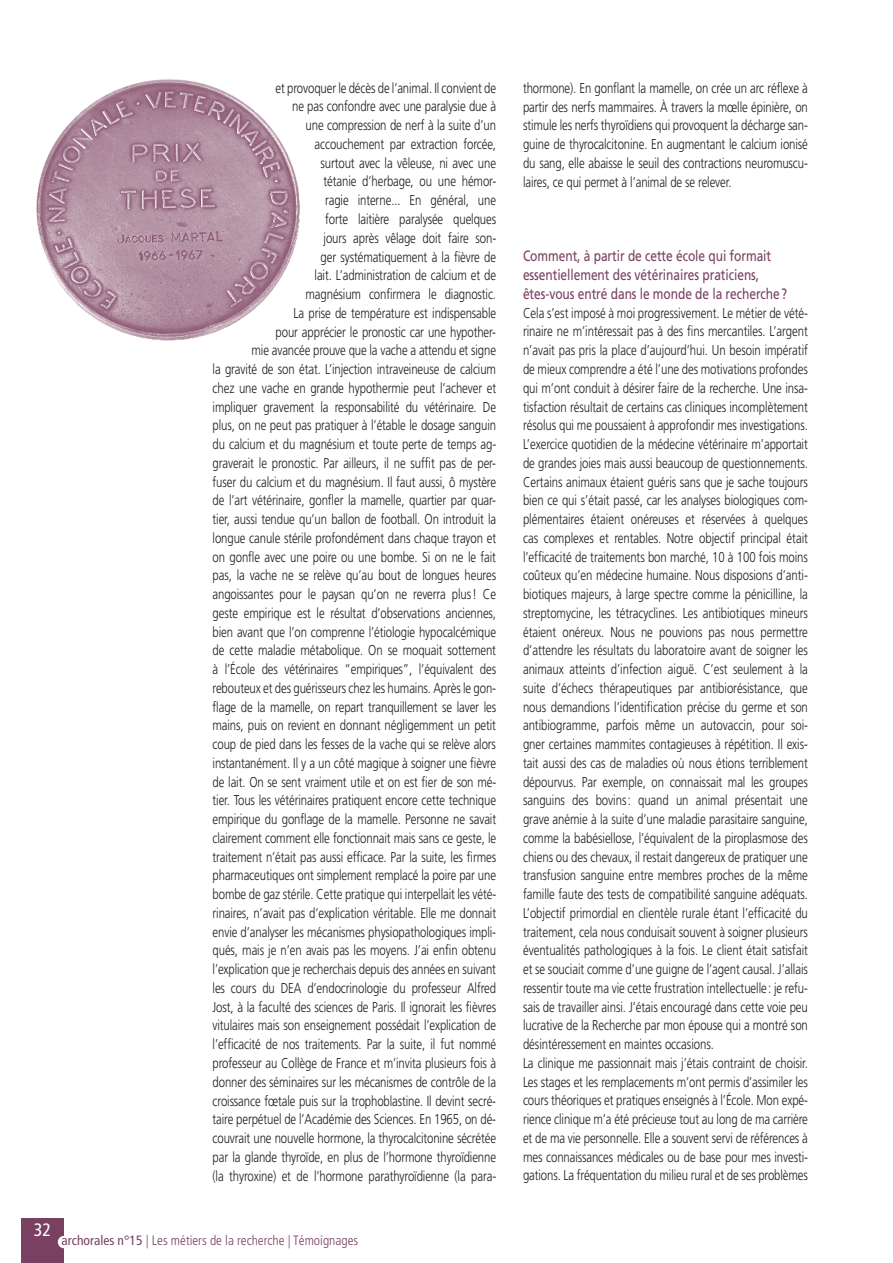
<style>
.page{position:relative;width:893px;height:1263px;background:#fff}
.page>*{position:absolute;margin:0;border:0;box-sizing:border-box;transform-origin:0 0}
.t1{font:condensed 18px "Frutiger";color:#fff}
.t2{font:15px/18.8px "Frutiger";letter-spacing:-.005em;color:#794062;scale:.8 1}
.t3{font:300 14.25px/18.8px "Frutiger";letter-spacing:-.01em;color:#1d1d1b;text-align:right;scale:.8 1}
.t4{font:300 condensed 13.5px "Frutiger";color:#794062}
.s1{font-weight:400}
</style>
<div class="page">
<div style="left:21px;top:1218px;width:43px;height:45px;background:#794062"></div>
<div style="left:58px;top:1236px;width:12px;height:12px;background:#fff;border-radius:50%"></div>
<img style="left:36px;top:79px;width:264px;height:262px">
<p class="t3" style="left:213px;top:78px;width:356px">et provoquer le décès de l’animal. Il convient de<br>ne pas confondre avec une paralysie due à<br>une compression de nerf à la suite d’un<br>accouchement par extraction forcée,<br>surtout avec la vêleuse, ni avec une<br>tétanie d’herbage, ou une hémor-<br>ragie interne... En général, une<br>forte laitière paralysée quelques<br>jours après vêlage doit faire son-<br>ger systématiquement à la fièvre de<br>lait. L’administration de calcium et de<br>magnésium confirmera le diagnostic.<br>La prise de température est indispensable<br>pour apprécier le pronostic car une hypother-<br>mie avancée prouve que la vache a attendu et signe<br>la gravité de son état. L’injection intraveineuse de calcium chez une vache en grande hypothermie peut l’achever et impliquer gravement la responsabilité du vétérinaire. De plus, on ne peut pas pratiquer à l’étable le dosage sanguin du calcium et du magnésium et toute perte de temps ag&shy;graverait le pronostic. Par ailleurs, il ne suffit pas de per&shy;fuser du calcium et du magnésium. Il faut aussi, ô mystère de l’art vétérinaire, gonfler la mamelle, quartier par quar&shy;tier, aussi tendue qu’un ballon de football. On introduit la longue canule stérile profondément dans chaque trayon et on gonfle avec une poire ou une bombe. Si on ne le fait pas, la vache ne se relève qu’au bout de longues heures angoissantes pour le paysan qu’on ne reverra plus! Ce geste empirique est le résultat d’observations anciennes, bien avant que l’on comprenne l’étiologie hypocalcémique de cette maladie métabolique. On se moquait sottement à l’École des vétérinaires “empiriques”, l’équivalent des rebouteux et des guérisseurs chez les humains. Après le gon&shy;flage de la mamelle, on repart tranquillement se laver les mains, puis on revient en donnant négligemment un petit coup de pied dans les fesses de la vache qui se relève alors instantanément. Il y a un côté magique à soigner une fièvre de lait. On se sent vraiment utile et on est fier de son mé&shy;tier. Tous les vétérinaires pratiquent encore cette technique empirique du gonflage de la mamelle. Personne ne savait clairement comment elle fonctionnait mais sans ce geste, le traitement n’était pas aussi efficace. Par la suite, les firmes pharmaceutiques ont simplement remplacé la poire par une bombe de gaz stérile. Cette pratique qui interpellait les vété&shy;rinaires, n’avait pas d’explication véritable. Elle me donnait envie d’analyser les mécanismes physiopathologiques impli&shy;qués, mais je n’en avais pas les moyens. J’ai enfin obtenu l’explication que je recherchais depuis des années en suivant les cours du DEA d’endocrinologie du professeur Alfred Jost, à la faculté des sciences de Paris. Il ignorait les fièvres vitulaires mais son enseignement possédait l’explication de l’efficacité de nos traitements. Par la suite, il fut nommé professeur au Collège de France et m’invita plusieurs fois à donner des séminaires sur les mécanismes de contrôle de la croissance fœtale puis sur la trophoblastine. Il devint secré&shy;taire perpétuel de l’Académie des Sciences. En 1965, on dé&shy;couvrait une nouvelle hormone, la thyrocalcitonine sécrétée par la glande thyroïde, en plus de l’hormone thyroïdienne (la thyroxine) et de l’hormone parathyroïdienne (la para-</p>
<p class="t3" style="left:523px;top:79px;width:358px;text-align:justify">thormone). En gonflant la mamelle, on crée un arc réflexe à partir des nerfs mammaires. À travers la mœlle épinière, on stimule les nerfs thyroïdiens qui provoquent la décharge san&shy;guine de thyrocalcitonine. En augmentant le calcium ionisé du sang, elle abaisse le seuil des contractions neuromuscu&shy;laires, ce qui permet à l’animal de se relever.</p>
<p class="t2" style="left:523px;top:247px;width:332px">Comment, à partir de cette école qui formait essentiellement des vétérinaires praticiens, êtes-vous entré dans le monde de la recherche?</p>
<p class="t3" style="left:523px;top:303px;width:358px;text-align:left">Cela s’est imposé à moi progressivement. Le métier de vété&shy;rinaire ne m’intéressait pas à des fins mercantiles. L’argent n’avait pas pris la place d’aujourd’hui. Un besoin impératif de mieux comprendre a été l’une des motivations profondes qui m’ont conduit à désirer faire de la recherche. Une insa&shy;tisfaction résultait de certains cas cliniques incomplètement résolus qui me poussaient à approfondir mes investigations.<br>L’exercice quotidien de la médecine vétérinaire m’apportait de grandes joies mais aussi beaucoup de questionnements.<br>Certains animaux étaient guéris sans que je sache toujours bien ce qui s’était passé, car les analyses biologiques com&shy;plémentaires étaient onéreuses et réservées à quelques cas complexes et rentables. Notre objectif principal était l’efficacité de traitements bon marché, 10 à 100 fois moins coûteux qu’en médecine humaine. Nous disposions d’anti&shy;biotiques majeurs, à large spectre comme la pénicilline, la streptomycine, les tétracyclines. Les antibiotiques mineurs étaient onéreux. Nous ne pouvions pas nous permettre d’attendre les résultats du laboratoire avant de soigner les animaux atteints d’infection aiguë. C’est seulement à la suite d’échecs thérapeutiques par antibiorésistance, que nous demandions l’identification précise du germe et son antibiogramme, parfois même un autovaccin, pour soi&shy;gner certaines mammites contagieuses à répétition. Il exis&shy;tait aussi des cas de maladies où nous étions terriblement dépourvus. Par exemple, on connaissait mal les groupes sanguins des bovins: quand un animal présentait une grave anémie à la suite d’une maladie parasitaire sanguine, comme la babésiellose, l’équivalent de la piroplasmose des chiens ou des chevaux, il restait dangereux de pratiquer une transfusion sanguine entre membres proches de la même famille faute des tests de compatibilité sanguine adéquats.<br>L’objectif primordial en clientèle rurale étant l’efficacité du traitement, cela nous conduisait souvent à soigner plusieurs éventualités pathologiques à la fois. Le client était satisfait et se souciait comme d’une guigne de l’agent causal. J’allais ressentir toute ma vie cette frustration intellectuelle: je refu&shy;sais de travailler ainsi. J’étais encouragé dans cette voie peu lucrative de la Recherche par mon épouse qui a montré son désintéressement en maintes occasions.<br>La clinique me passionnait mais j’étais contraint de choisir.<br>Les stages et les remplacements m’ont permis d’assimiler les cours théoriques et pratiques enseignés à l’École. Mon expé&shy;rience clinique m’a été précieuse tout au long de ma carrière et de ma vie personnelle. Elle a souvent servi de références à mes connaissances médicales ou de base pour mes investi&shy;gations. La fréquentation du milieu rural et de ses problèmes</p>
<p class="t1" style="left:34px;top:1219px;width:19px">32</p>
<p class="t4" style="left:62px;top:1233px;width:298px"><span class="s1">archorales n°15</span> | Les métiers de la recherche | Témoignages</p>
</div>
